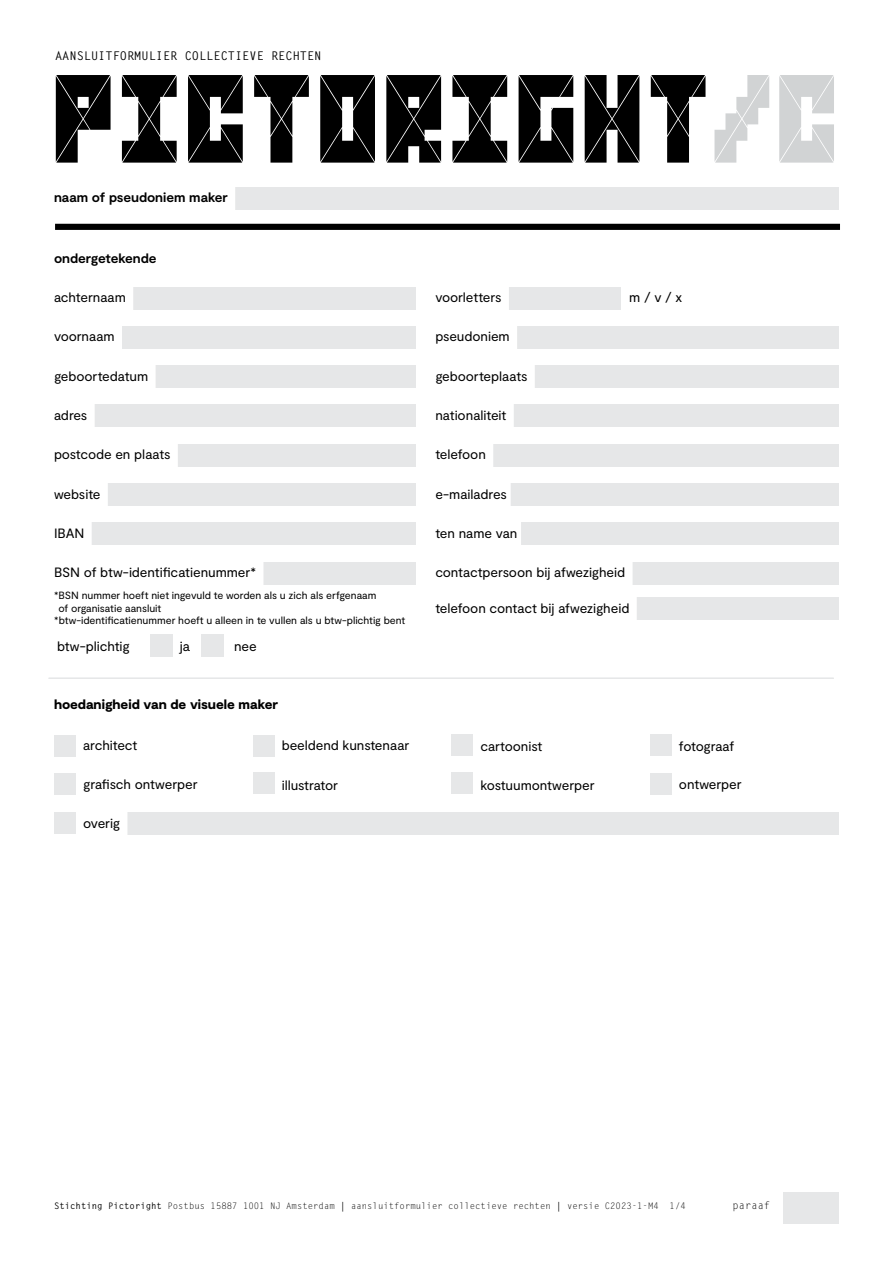
<style>
.page{position:relative;width:893px;height:1263px;background:#fff}
.page>*{position:absolute;margin:0;border:0;box-sizing:border-box;transform-origin:0 0}
.t1{font:124.95px "PICTORIGHT cross";letter-spacing:.01em;color:#000}
.t2{font:13.5px "Moderat";letter-spacing:-.005em;color:#000}
.t3{font:700 13.5px "Moderat";letter-spacing:-.005em;color:#000}
.t4{font:900 13.5px "Moderat";letter-spacing:-.005em;color:#000}
.t5{font:700 12px "Letter Gothic";color:#000}
.t6{font:10.5px "Moderat";letter-spacing:-.005em;color:#000}
.t7{font:10.5px "Letter Gothic";color:#000}
.t8{font:9px "Letter Gothic";color:#000}
.s1{color:#d1d3d4}
.s2{font-weight:700}
</style>
<div class="page">
<div style="left:783px;top:1192px;width:56px;height:32px;background:#e6e7e8"></div>
<hr style="left:49px;top:678px;width:785px;height:1px;background:#e6e7e8">
<div style="left:54px;top:734px;width:22px;height:22px;background:#e6e7e8"></div>
<div style="left:253px;top:734px;width:21px;height:22px;background:#e6e7e8"></div>
<div style="left:451px;top:734px;width:22px;height:22px;background:#e6e7e8"></div>
<div style="left:650px;top:734px;width:22px;height:22px;background:#e6e7e8"></div>
<div style="left:54px;top:773px;width:22px;height:22px;background:#e6e7e8"></div>
<div style="left:253px;top:772px;width:21px;height:22px;background:#e6e7e8"></div>
<div style="left:451px;top:772px;width:22px;height:22px;background:#e6e7e8"></div>
<div style="left:650px;top:773px;width:22px;height:22px;background:#e6e7e8"></div>
<div style="left:110px;top:812px;width:729px;height:23px;background:#e6e7e8"></div>
<div style="left:83px;top:809px;width:44px;height:43px;background:#fff"></div>
<div style="left:54px;top:812px;width:22px;height:22px;background:#e6e7e8"></div>
<div style="left:63px;top:187px;width:776px;height:22px;background:#e6e7e8"></div>
<div style="left:54px;top:184px;width:181px;height:43px;background:#fff"></div>
<div style="left:63px;top:287px;width:353px;height:22px;background:#e6e7e8"></div>
<div style="left:54px;top:284px;width:79px;height:43px;background:#fff"></div>
<div style="left:444px;top:287px;width:177px;height:22px;background:#e6e7e8"></div>
<div style="left:435px;top:284px;width:74px;height:43px;background:#fff"></div>
<div style="left:63px;top:326px;width:353px;height:22px;background:#e6e7e8"></div>
<div style="left:54px;top:323px;width:68px;height:43px;background:#fff"></div>
<div style="left:444px;top:326px;width:395px;height:22px;background:#e6e7e8"></div>
<div style="left:435px;top:323px;width:82px;height:43px;background:#fff"></div>
<div style="left:63px;top:366px;width:353px;height:22px;background:#e6e7e8"></div>
<div style="left:54px;top:362px;width:102px;height:43px;background:#fff"></div>
<div style="left:444px;top:366px;width:395px;height:22px;background:#e6e7e8"></div>
<div style="left:435px;top:362px;width:100px;height:43px;background:#fff"></div>
<div style="left:63px;top:405px;width:353px;height:22px;background:#e6e7e8"></div>
<div style="left:54px;top:401px;width:41px;height:44px;background:#fff"></div>
<div style="left:444px;top:405px;width:395px;height:22px;background:#e6e7e8"></div>
<div style="left:435px;top:401px;width:79px;height:44px;background:#fff"></div>
<div style="left:63px;top:444px;width:353px;height:22px;background:#e6e7e8"></div>
<div style="left:54px;top:441px;width:124px;height:43px;background:#fff"></div>
<div style="left:444px;top:444px;width:395px;height:22px;background:#e6e7e8"></div>
<div style="left:435px;top:441px;width:58px;height:43px;background:#fff"></div>
<div style="left:63px;top:483px;width:353px;height:23px;background:#e6e7e8"></div>
<div style="left:54px;top:480px;width:54px;height:43px;background:#fff"></div>
<div style="left:444px;top:483px;width:395px;height:23px;background:#e6e7e8"></div>
<div style="left:435px;top:480px;width:76px;height:43px;background:#fff"></div>
<div style="left:63px;top:523px;width:353px;height:22px;background:#e6e7e8"></div>
<div style="left:54px;top:519px;width:38px;height:43px;background:#fff"></div>
<div style="left:444px;top:523px;width:395px;height:22px;background:#e6e7e8"></div>
<div style="left:435px;top:519px;width:86px;height:43px;background:#fff"></div>
<div style="left:63px;top:562px;width:353px;height:22px;background:#e6e7e8"></div>
<div style="left:54px;top:559px;width:209px;height:43px;background:#fff"></div>
<div style="left:444px;top:562px;width:395px;height:22px;background:#e6e7e8"></div>
<div style="left:435px;top:559px;width:198px;height:43px;background:#fff"></div>
<div style="left:444px;top:598px;width:395px;height:22px;background:#e6e7e8"></div>
<div style="left:435px;top:594px;width:202px;height:43px;background:#fff"></div>
<div style="left:150px;top:634px;width:23px;height:23px;background:#e6e7e8"></div>
<div style="left:201px;top:635px;width:22px;height:22px;background:#e6e7e8"></div>
<div style="left:55px;top:224px;width:785px;height:6px;background:#000"></div>
<p class="t5" style="left:55px;top:49px;width:268px">AANSLUITFORMULIER COLLECTIEVE RECHTEN</p>
<h1 class="t1" style="left:51px;top:64px;width:790px">PICTORIGHT<span class="s1">/C</span></h1>
<p class="t3" style="left:54px;top:190px;width:175px">naam of pseudoniem maker</p>
<p class="t3" style="left:54px;top:250px;width:104px">ondergetekende</p>
<p class="t2" style="left:54px;top:290px;width:73px">achternaam</p>
<p class="t2" style="left:435px;top:290px;width:68px">voorletters</p>
<p class="t2" style="left:629px;top:290px;width:55px">m / v / x</p>
<p class="t2" style="left:54px;top:329px;width:62px">voornaam</p>
<p class="t2" style="left:435px;top:329px;width:76px">pseudoniem</p>
<p class="t2" style="left:54px;top:368px;width:96px">geboortedatum</p>
<p class="t2" style="left:435px;top:368px;width:94px">geboorteplaats</p>
<p class="t2" style="left:54px;top:407px;width:35px">adres</p>
<p class="t2" style="left:435px;top:407px;width:73px">nationaliteit</p>
<p class="t2" style="left:54px;top:447px;width:118px">postcode en plaats</p>
<p class="t2" style="left:435px;top:447px;width:52px">telefoon</p>
<p class="t2" style="left:54px;top:486px;width:48px">website</p>
<p class="t2" style="left:435px;top:486px;width:73px">e-mailadres</p>
<p class="t2" style="left:54px;top:525px;width:32px">IBAN</p>
<p class="t2" style="left:435px;top:525px;width:84px">ten name van</p>
<p class="t2" style="left:54px;top:564px;width:204px">BSN of btw-identificatienummer*</p>
<p class="t2" style="left:435px;top:564px;width:191px">contactpersoon bij afwezigheid</p>
<p class="t6" style="left:54px;top:589px;width:324px">*BSN nummer hoeft niet ingevuld te worden als u zich als erfgenaam</p>
<p class="t6" style="left:58px;top:602px;width:104px">of organisatie aansluit</p>
<p class="t6" style="left:54px;top:614px;width:353px">*btw-identificatienummer hoeft u alleen in te vullen als u btw-plichtig bent</p>
<p class="t2" style="left:435px;top:600px;width:196px">telefoon contact bij afwezigheid</p>
<p class="t2" style="left:57px;top:638px;width:74px">btw-plichtig</p>
<p class="t2" style="left:180px;top:638px;width:12px">ja</p>
<p class="t2" style="left:234px;top:638px;width:24px">nee</p>
<p class="t4" style="left:54px;top:696px;width:226px">hoedanigheid van de visuele maker</p>
<p class="t2" style="left:83px;top:737px;width:56px">architect</p>
<p class="t2" style="left:282px;top:737px;width:129px">beeldend kunstenaar</p>
<p class="t2" style="left:480px;top:738px;width:63px">cartoonist</p>
<p class="t2" style="left:679px;top:738px;width:57px">fotograaf</p>
<p class="t2" style="left:83px;top:777px;width:116px">grafisch ontwerper</p>
<p class="t2" style="left:282px;top:777px;width:58px">illustrator</p>
<p class="t2" style="left:480px;top:777px;width:116px">kostuumontwerper</p>
<p class="t2" style="left:679px;top:777px;width:64px">ontwerper</p>
<p class="t2" style="left:83px;top:815px;width:38px">overig</p>
<p class="t8" style="left:54px;top:1200px;width:633px"><span class="s2">Stichting Pictoright</span> Postbus 15887 1001 NJ Amsterdam <span class="s2">|</span> aansluitformulier collectieve rechten <span class="s2">|</span> versie C2023-1-M4 1/4</p>
<p class="t7" style="left:732px;top:1199px;width:39px">paraaf</p>
</div>
